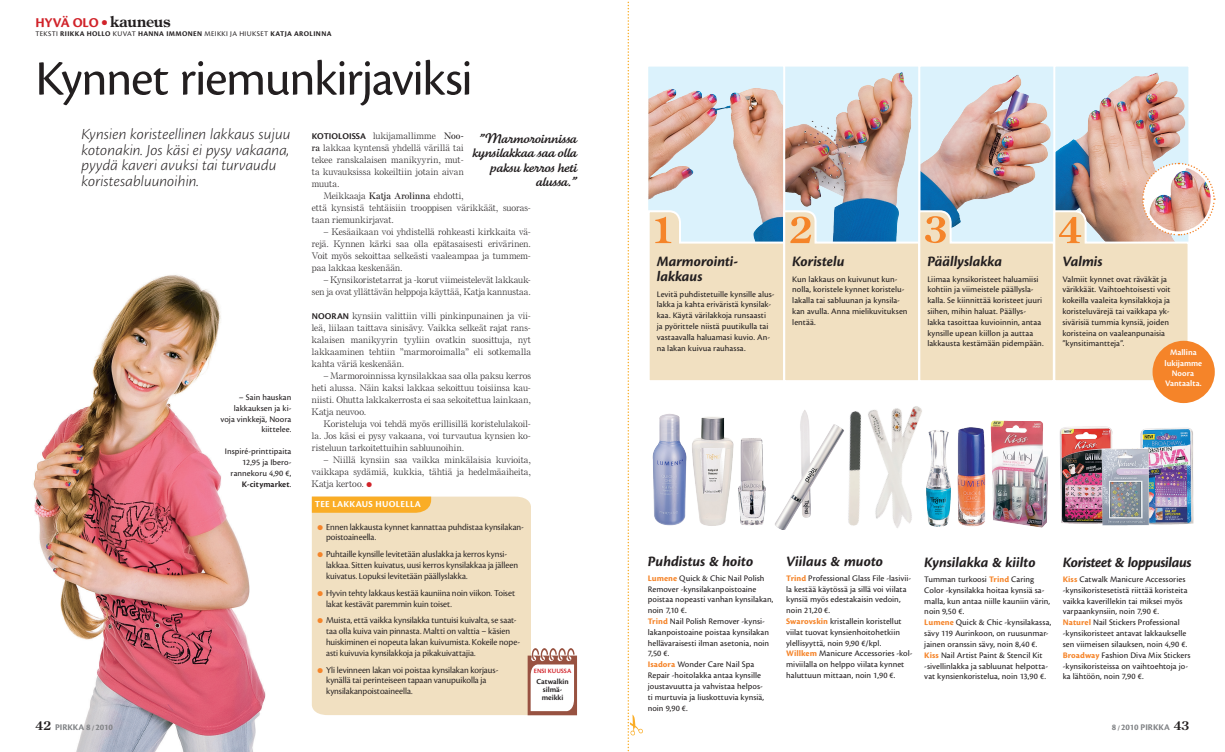
<style>
.page{position:relative;width:1225px;height:752px;background:#fff}
.page>*{position:absolute;margin:0;border:0;box-sizing:border-box;transform-origin:0 0}
.OT_palstat{font:51px "Cronos Pro";letter-spacing:-.025em;color:#231f20}
.IN{font:italic 300 16px/15.5px "Cronos Pro";letter-spacing:.005em;color:#231f20}
.OT_pieni{font:italic 700 15px/15px "Cronos Pro";letter-spacing:-.005em;color:#231f20}
.OT_pieni-2{font:italic 700 15px "Cronos Pro";letter-spacing:-.025em;color:#231f20}
.Vinjetti_osio{font:700 14px "Cronos Pro";letter-spacing:-.01em;color:#d1232a}
.Lainaus_pieni{font:13.5px/14px "Tartine Script Pro";color:#231f20;text-align:right}
.Laatikko_LT_lista_pa{font:9.5px/10.8px "Cronos Pro Disp";color:#231f20}
.Laatikko_OT{font:700 9.5px "Cronos Pro";letter-spacing:.035em;color:#fff}
.LT_sis{font:300 9px/12px "Else NPL Std";letter-spacing:.01em;color:#231f20;text-align:justify}
.LT_eisis_alkusanat{font:300 9px/12px "Else NPL Std";letter-spacing:.015em;color:#231f20;text-align:justify}
.t1{font:700 9px "Cronos Pro";color:#808285}
.KT{font:8.8px/10.8px "Cronos Pro Capt";letter-spacing:.005em;color:#231f20}
.KT-2{font:600 8.8px/10px "Cronos Pro";letter-spacing:.005em;color:#fff;text-align:center}
.t2{font:600 8px/8px "Cronos Pro";color:#231f20;text-align:center}
.Tekijät{font:700 7.5px "Cronos Pro";letter-spacing:.05em;color:#231f20}
.t3{font:600 6.8px "Cronos Pro";color:#d1232a}
.s1{font-family:"Century Old Style Std";font-size:15px;color:#231f20}
.s2{font-weight:400}
.s3{font-family:"Cronos Pro Semibold Capt"}
.s4{font-family:"Cronos Pro Semibold Capt";font-weight:400;font-size:9.2px}
.s5{font-weight:600}
.s6{color:#d1232a}
.s7{color:#f58429}
.s8{font-family:"Cronos Pro Bold Capt";color:#f58429}
.s9{font-family:"Century Old Style Std";font-size:12px;color:#231f20}
.s10{font-size:7px}
</style>
<div class="page">
<div style="left:312px;top:496px;width:219px;height:218px;background:#f1e0c1"></div>
<svg style="left:312px;top:496px;width:119px;height:16px;background:#f9b02f"></svg>
<img style="left:33px;top:275px;width:233px;height:476px">
<svg style="left:627px;top:1px;width:588px;height:751px"></svg>
<div style="left:1152px;top:340px;width:62px;height:63px;background:#f58429;border-radius:50%"></div>
<svg style="left:527px;top:647px;width:50px;height:68px"></svg>
<img style="left:774px;top:409px;width:48px;height:120px">
<img style="left:822px;top:383px;width:142px;height:152px">
<img style="left:813px;top:408px;width:83px;height:120px">
<img style="left:916px;top:428px;width:42px;height:103px">
<p class="Vinjetti_osio" style="left:35px;top:14px;width:137px">HYVÄ OLO ● <span class="s1">kauneus</span></p>
<p class="Tekijät" style="left:35px;top:29px;width:297px"><span class="s2">TEKSTI</span> RIIKKA HOLLO <span class="s2">KUVAT</span> HANNA IMMONEN <span class="s2">MEIKKI JA HIUKSET</span> KATJA AROLINNA</p>
<p class="OT_palstat" style="left:35px;top:49px;width:439px">Kynnet riemunkirjaviksi</p>
<p class="IN" style="left:81px;top:126px;width:210px">Kynsien koristeellinen lakkaus sujuu kotonakin. Jos käsi ei pysy vakaana, pyydä kaveri avuksi tai turvaudu koristesabluunoihin.</p>
<p class="KT" style="left:220px;top:392px;width:72px;text-align:right">– Sain hauskan lakkauksen ja ki&shy;voja vinkkejä, Noora kiittelee.</p>
<p class="KT" style="left:225px;top:446px;width:68px;text-align:right">Inspiré-printtipaita<br>12,95 ja Ibero&shy;rannekoru 4,90 €,<br><span class="s3">K-citymarket</span>.</p>
<p class="LT_eisis_alkusanat" style="left:312px;top:129px;width:153px"><span class="s4">KOTIOLOISSA</span> lukijamallimme <span class="s5">Noo&shy;ra</span> lakkaa kyntensä yhdellä värillä tai tekee ranskalaisen manikyyrin, mut&shy;ta kuvauksissa kokeiltiin jotain aivan muuta.</p>
<p class="LT_sis" style="left:312px;top:189px;width:220px;text-align:left;text-indent:12px">Meikkaaja <span class="s5">Katja Arolinna</span> ehdotti,<br>että kynsistä tehtäisiin trooppisen värikkäät, suoras&shy;taan riemunkirjavat.</p>
<p class="LT_sis" style="left:312px;top:225px;width:220px;text-indent:12px">– Kesäaikaan voi yhdistellä rohkeasti kirkkaita vä&shy;rejä. Kynnen kärki saa olla epätasaisesti erivärinen.<br>Voit myös sekoittaa selkeästi vaaleampaa ja tummem&shy;paa lakkaa keskenään.</p>
<p class="LT_sis" style="left:312px;top:273px;width:220px;text-align:right">– Kynsikoristetarrat ja -korut viimeistelevät lakkauk&shy;sen ja ovat yllättävän helppoja käyttää, Katja kannustaa.</p>
<p class="LT_eisis_alkusanat" style="left:312px;top:309px;width:220px"><span class="s4">NOORAN</span> kynsiin valittiin villi pinkinpunainen ja vii&shy;leä, liilaan taittava sinisävy. Vaikka selkeät rajat rans&shy;kalaisen manikyyrin tyyliin ovatkin suosittuja, nyt lakkaaminen tehtiin ”marmoroimalla” eli sotkemalla kahta väriä keskenään.</p>
<p class="LT_sis" style="left:312px;top:369px;width:220px;text-indent:12px">– Marmoroinnissa kynsilakkaa saa olla paksu kerros heti alussa. Näin kaksi lakkaa sekoittuu toisiinsa kau&shy;niisti. Ohutta lakkakerrosta ei saa sekoitettua lainkaan, Katja neuvoo.</p>
<p class="LT_sis" style="left:312px;top:417px;width:220px;text-indent:12px">Koristeluja voi tehdä myös erillisillä koristelulakoil&shy;la. Jos käsi ei pysy vakaana, voi turvautua kynsien ko&shy;risteluun tarkoitettuihin sabluunoihin.</p>
<p class="LT_sis" style="left:312px;top:453px;width:220px;text-indent:12px">– Niillä kynsiin saa vaikka minkälaisia kuvioita, vaikkapa sydämiä, kukkia, tähtiä ja hedelmäaiheita, Katja kertoo. <span class="s6">●</span></p>
<p class="Lainaus_pieni" style="left:472px;top:132px;width:106px">”Marmoroinnissa kynsilakkaa saa olla paksu kerros heti alussa.”</p>
<p class="Laatikko_OT" style="left:315px;top:498px;width:108px">TEE LAKKAUS HUOLELLA</p>
<p class="Laatikko_LT_lista_pa" style="left:326px;top:521px;width:199px;text-indent:-9px"><span class="s7">●</span> Ennen lakkausta kynnet kannattaa puhdistaa kynsilakan&shy;poistoaineella.</p>
<p class="Laatikko_LT_lista_pa" style="left:326px;top:548px;width:193px;text-indent:-9px"><span class="s7">●</span> Puhtaille kynsille levitetään aluslakka ja kerros kynsi&shy;lakkaa. Sitten kuivatus, uusi kerros kynsilakkaa ja jälleen kuivatus. Lopuksi levitetään päällyslakka.</p>
<p class="Laatikko_LT_lista_pa" style="left:326px;top:587px;width:190px;text-indent:-9px"><span class="s7">●</span> Hyvin tehty lakkaus kestää kauniina noin viikon. Toiset lakat kestävät paremmin kuin toiset.</p>
<p class="Laatikko_LT_lista_pa" style="left:326px;top:614px;width:196px;text-indent:-9px"><span class="s7">●</span> Muista, että vaikka kynsilakka tuntuisi kuivalta, se saat&shy;taa olla kuiva vain pinnasta. Maltti on valttia – käsien huiskiminen ei nopeuta lakan kuivumista. Kokeile nope&shy;asti kuivuvia kynsilakkoja ja pikakuivattajia.</p>
<p class="Laatikko_LT_lista_pa" style="left:326px;top:664px;width:174px;text-indent:-9px"><span class="s7">●</span> Yli levinneen lakan voi poistaa kynsilakan korjaus&shy;kynällä tai perinteiseen tapaan vanupuikolla ja kynsilakanpoistoaineella.</p>
<p class="t3" style="left:534px;top:666px;width:39px">ENSI KUUSSA</p>
<p class="t2" style="left:536px;top:677px;width:34px">Catwalkin silmä&shy;meikki</p>
<p class="OT_pieni" style="left:657px;top:254px;width:83px">Marmorointi&shy;lakkaus</p>
<p class="KT" style="left:657px;top:288px;width:119px">Levitä puhdistetuille kynsille alus&shy;lakka ja kahta eriväristä kynsilak&shy;kaa. Käytä värilakkoja runsaasti<br>ja pyörittele niistä puutikulla tai vastaavalla haluamasi kuvio. An&shy;na lakan kuivua rauhassa.</p>
<p class="OT_pieni" style="left:792px;top:254px;width:54px">Koristelu</p>
<p class="KT" style="left:792px;top:273px;width:117px">Kun lakkaus on kuivunut kun&shy;nolla, koristele kynnet koristelu&shy;lakalla tai sabluunan ja kynsila&shy;kan avulla. Anna mielikuvituksen lentää.</p>
<p class="OT_pieni" style="left:927px;top:254px;width:76px">Päällyslakka</p>
<p class="KT" style="left:927px;top:273px;width:118px">Liimaa kynsikoristeet haluamiisi kohtiin ja viimeistele päällysla&shy;kalla. Se kiinnittää koristeet juuri siihen, mihin haluat. Päällys&shy;lakka tasoittaa kuvioinnin, antaa kynsille upean kiillon ja auttaa lakkausta kestämään pidempään.</p>
<p class="OT_pieni" style="left:1062px;top:254px;width:42px">Valmis</p>
<p class="KT" style="left:1062px;top:273px;width:110px">Valmiit kynnet ovat räväkät ja värikkäät. Vaihtoehtoisesti voit kokeilla vaaleita kynsilakkoja ja koristeluvärejä tai vaikkapa yk&shy;sivärisiä tummia kynsiä, joiden koristeina on vaaleanpunaisia ”kynsitimantteja”.</p>
<p class="KT-2" style="left:1164px;top:347px;width:39px">Mallina lukijamme<br>Noora<br>Vantaalta.</p>
<p class="OT_pieni" style="left:648px;top:553px;width:107px">Puhdistus &amp; hoito</p>
<p class="KT" style="left:648px;top:572px;width:127px"><span class="s8">Lumene</span> Quick &amp; Chic Nail Polish<br>Remover -kynsilakanpoistoaine poistaa nopeasti vanhan kynsilakan, noin 7,10 €.</p>
<p class="KT" style="left:648px;top:615px;width:123px"><span class="s8">Trind</span> Nail Polish Remover -kynsi&shy;lakanpoistoaine poistaa kynsilakan hellävaraisesti ilman asetonia, noin<br>7,50 €.</p>
<p class="KT" style="left:648px;top:658px;width:118px"><span class="s8">Isadora</span> Wonder Care Nail Spa<br>Repair -hoitolakka antaa kynsille joustavuutta ja vahvistaa helpos&shy;ti murtuvia ja liuskottuvia kynsiä, noin 9,90 €.</p>
<p class="OT_pieni" style="left:786px;top:553px;width:98px">Viilaus &amp; muoto</p>
<p class="KT" style="left:786px;top:572px;width:126px"><span class="s8">Trind</span> Professional Glass File -lasivii&shy;la kestää käytössä ja sillä voi viilata kynsiä myös edestakaisin vedoin, noin 21,20 €.</p>
<p class="KT" style="left:786px;top:615px;width:117px"><span class="s8">Swarovskin</span> kristallein koristellut viilat tuovat kynsienhoitohetkiin ylellisyyttä, noin 9,90 €/kpl.</p>
<p class="KT" style="left:786px;top:648px;width:128px"><span class="s8">Willkem</span> Manicure Accessories -kol&shy;miviilalla on helppo viilata kynnet haluttuun mittaan, noin 1,90 €.</p>
<p class="OT_pieni" style="left:924px;top:555px;width:113px">Kynsilakka &amp; kiilto</p>
<p class="KT" style="left:924px;top:573px;width:127px">Tumman turkoosi <span class="s8">Trind</span> Caring<br>Color -kynsilakka hoitaa kynsiä sa&shy;malla, kun antaa niille kauniin värin, noin 9,50 €.</p>
<p class="KT" style="left:924px;top:616px;width:129px"><span class="s8">Lumene</span> Quick &amp; Chic -kynsilakassa, sävy 119 Aurinkoon, on ruusunmar&shy;jainen oranssin sävy, noin 8,40 €.</p>
<p class="KT" style="left:924px;top:649px;width:125px"><span class="s8">Kiss</span> Nail Artist Paint &amp; Stencil Kit -sivellinlakka ja sabluunat helpotta&shy;vat kynsienkoristelua, noin 13,90 €.</p>
<p class="OT_pieni-2" style="left:1062px;top:553px;width:131px">Koristeet &amp; loppusilaus</p>
<p class="KT" style="left:1062px;top:573px;width:126px"><span class="s8">Kiss</span> Catwalk Manicure Accessories -kynsikoristesetistä riittää koristeita vaikka kaverillekin tai miksei myös varpaankynsiin, noin 7,90 €.</p>
<p class="KT" style="left:1062px;top:616px;width:126px"><span class="s8">Naturel</span> Nail Stickers Professional -kynsikoristeet antavat lakkaukselle sen viimeisen silauksen, noin 4,90 €.</p>
<p class="KT" style="left:1062px;top:649px;width:129px"><span class="s8">Broadway</span> Fashion Diva Mix Stickers -kynsikoristeissa on vaihtoehtoja jo&shy;ka lähtöön, noin 7,90 €.</p>
<p class="t1" style="left:35px;top:721px;width:79px"><span class="s9">42</span> PIRKKA 8 <span class="s10">/</span>2010</p>
<p class="t1" style="left:1111px;top:721px;width:79px">8 <span class="s10">/</span>2010 PIRKKA <span class="s9">43</span></p>
</div>
